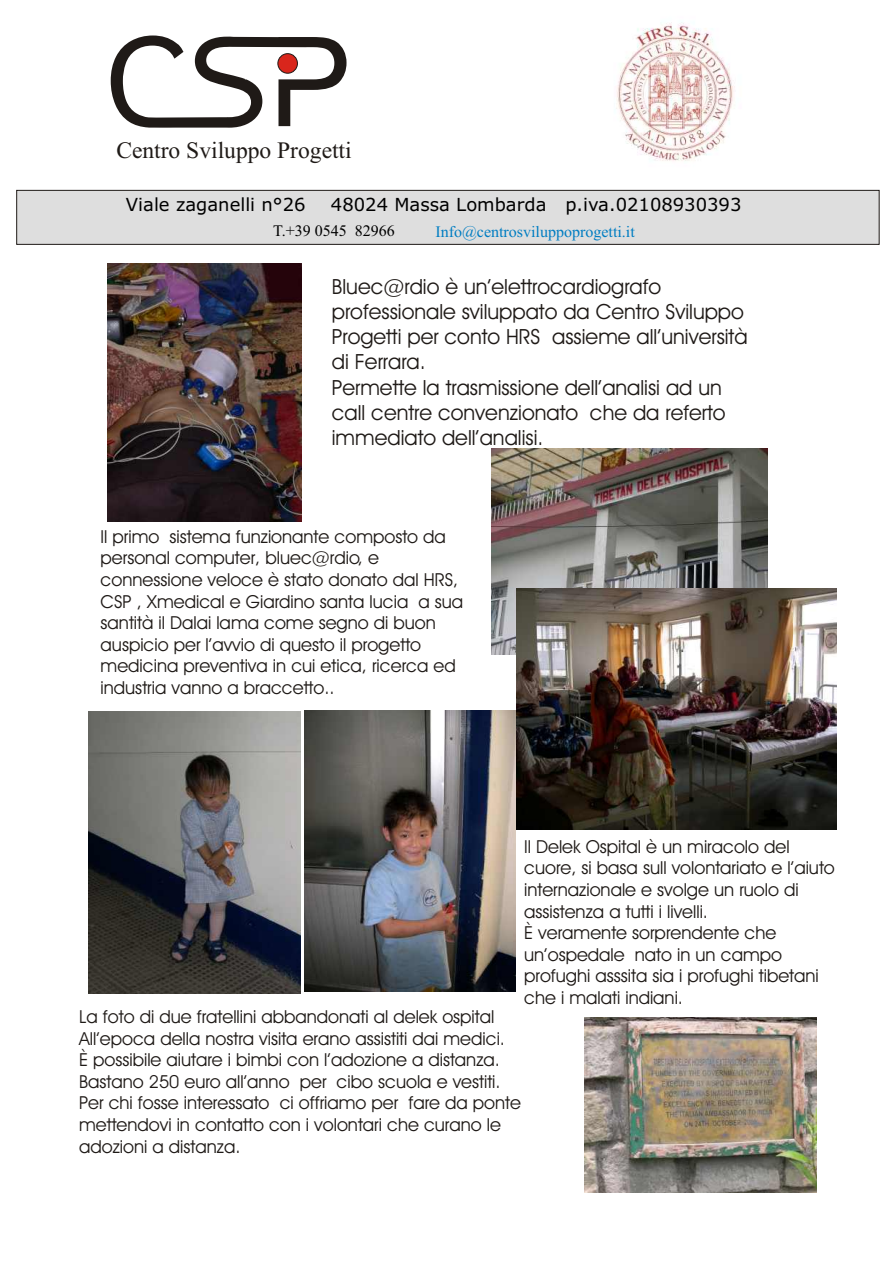
<style>
.page{position:relative;width:894px;height:1263px;background:#fff}
.page>*{position:absolute;margin:0;border:0;box-sizing:border-box;transform-origin:0 0}
.t1{font:23.55px "Times New Roman";color:#1f1a17}
.t2{font:21px/25.2px "Avant Garde Bk BT";color:#1f1a17}
.t3{font:18px/21.6px "Avant Garde Bk BT";color:#1f1a17}
.t4{font:18px "Verdana";color:#000}
.t5{font:16.05px "Times New Roman";color:#007dc2}
.t6{font:16.05px "Times New Roman";color:#000}
</style>
<div class="page">
<div style="left:17px;top:190px;width:862px;height:55px;background:#dedede;border:1px solid #1f1a17"></div>
<img style="left:616px;top:22px;width:119px;height:139px">
<svg style="left:111px;top:36px;width:236px;height:92px"></svg>
<div style="left:278px;top:53px;width:20px;height:20px;background:#d9261c;border:1px solid #1f1a17;border-radius:50%"></div>
<img style="left:108px;top:263px;width:193px;height:259px">
<img style="left:492px;top:448px;width:275px;height:207px">
<img style="left:304px;top:711px;width:211px;height:281px">
<img style="left:89px;top:711px;width:212px;height:283px">
<img style="left:516px;top:589px;width:321px;height:240px">
<img style="left:585px;top:1018px;width:232px;height:174px">
<h1 class="t1" style="left:116px;top:142px;width:237px">Centro Sviluppo Progetti</h1>
<p class="t4" style="left:126px;top:197px;width:181px">Viale zaganelli n°26</p>
<p class="t4" style="left:331px;top:197px;width:412px">48024 Massa Lombarda p.iva.02108930393</p>
<p class="t5" style="left:435px;top:226px;width:201px">Info@centrosviluppoprogetti.it</p>
<p class="t6" style="left:273px;top:224px;width:123px">T.+39 0545 82966</p>
<p class="t2" style="left:332px;top:276px;width:417px">Bluec@rdio è un’elettrocardiografo professionale sviluppato da Centro Sviluppo Progetti per conto HRS assieme all’università di Ferrara.<br>Permette la trasmissione dell’analisi ad un call centre convenzionato che da referto immediato dell’analisi.</p>
<p class="t3" style="left:101px;top:527px;width:364px">Il primo sistema funzionante composto da personal computer, bluec@rdio, e connessione veloce è stato donato dal HRS, CSP , Xmedical e Giardino santa lucia a sua santità il Dalai lama come segno di buon auspicio per l’avvio di questo il progetto medicina preventiva in cui etica, ricerca ed industria vanno a braccetto..</p>
<p class="t3" style="left:524px;top:837px;width:312px">Il Delek Ospital è un miracolo del cuore, si basa sull volontariato e l’aiuto internazionale e svolge un ruolo di assistenza a tutti i livelli.<br>È veramente sorprendente che un’ospedale nato in un campo profughi asssita sia i profughi tibetani che i malati indiani.</p>
<p class="t3" style="left:79px;top:1008px;width:443px">La foto di due fratellini abbandonati al delek ospital All’epoca della nostra visita erano assistiti dai medici.<br>È possibile aiutare i bimbi con l’adozione a distanza.<br>Bastano 250 euro all’anno per cibo scuola e vestiti.<br>Per chi fosse interessato ci offriamo per fare da ponte mettendovi in contatto con i volontari che curano le adozioni a distanza.</p>
</div>
